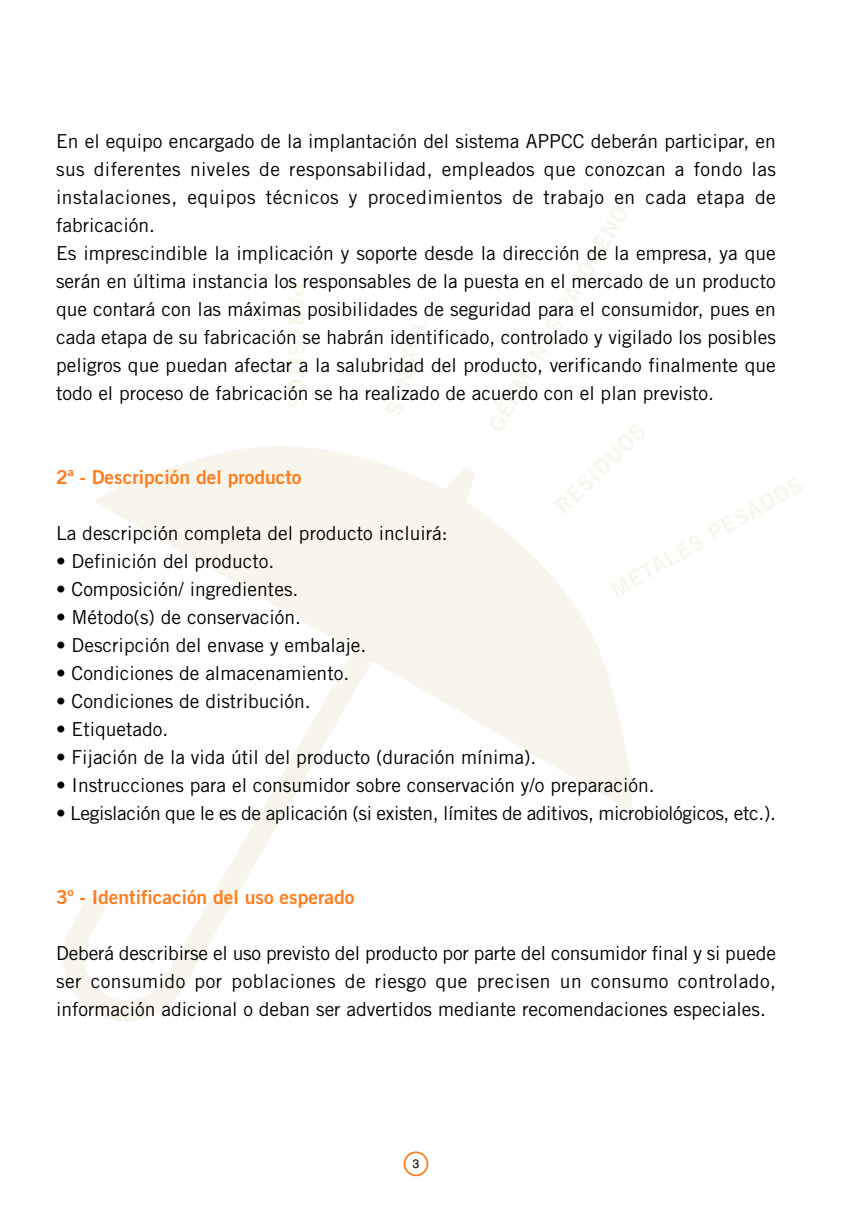
<style>
.page{position:relative;width:858px;height:1211px;background:#fff}
.page>*{position:absolute;margin:0;border:0;box-sizing:border-box;transform-origin:0 0}
.t1{font:19.25px/28px "Trade Gothic";color:#000}
.t2{font:19.25px "Trade Gothic";letter-spacing:-.02em;color:#000}
.t3{font:19.25px "Trade Gothic Bold Two";color:#fe7d1f}
.t4{font:12.25px "Helvetica";color:#000}
</style>
<div class="page">
<svg style="left:63px;top:446px;width:569px;height:575px"></svg>
<svg style="left:488px;top:194px;width:314px;height:403px"></svg>
<svg style="left:387px;top:323px;width:39px;height:91px"></svg>
<svg style="left:288px;top:284px;width:20px;height:71px"></svg>
<hr style="left:288px;top:359px;width:16px;height:3px;background:#f8f6ec">
<svg style="left:288px;top:366px;width:16px;height:42px"></svg>
<svg style="left:403px;top:1151px;width:25px;height:25px"></svg>
<p class="t1" style="left:56px;top:129px;width:721px">En el equipo encargado de la implantación del sistema APPCC deberán participar, en sus diferentes niveles de responsabilidad, empleados que conozcan a fondo las instalaciones, equipos técnicos y procedimientos de trabajo en cada etapa de fabricación.<br>Es imprescindible la implicación y soporte desde la dirección de la empresa, ya que serán en última instancia los responsables de la puesta en el mercado de un producto que contará con las máximas posibilidades de seguridad para el consumidor, pues en cada etapa de su fabricación se habrán identificado, controlado y vigilado los posibles peligros que puedan afectar a la salubridad del producto, verificando finalmente que todo el proceso de fabricación se ha realizado de acuerdo con el plan previsto.</p>
<p class="t3" style="left:56px;top:470px;width:247px">2ª - Descripción del producto</p>
<p class="t1" style="left:56px;top:521px;width:393px">La descripción completa del producto incluirá:</p>
<p class="t1" style="left:56px;top:549px;width:220px">• Definición del producto.</p>
<p class="t1" style="left:56px;top:577px;width:244px">• Composición/ ingredientes.</p>
<p class="t1" style="left:56px;top:605px;width:246px">• Método(s) de conservación.</p>
<p class="t1" style="left:56px;top:633px;width:312px">• Descripción del envase y embalaje.</p>
<p class="t1" style="left:56px;top:661px;width:294px">• Condiciones de almacenamiento.</p>
<p class="t1" style="left:56px;top:689px;width:256px">• Condiciones de distribución.</p>
<p class="t1" style="left:56px;top:717px;width:114px">• Etiquetado.</p>
<p class="t1" style="left:56px;top:745px;width:482px">• Fijación de la vida útil del producto (duración mínima).</p>
<p class="t1" style="left:56px;top:773px;width:600px">• Instrucciones para el consumidor sobre conservación y/o preparación.</p>
<p class="t2" style="left:56px;top:806px;width:721px">• Legislación que le es de aplicación (si existen, límites de aditivos, microbiológicos, etc.).</p>
<p class="t3" style="left:56px;top:890px;width:300px">3º - Identificación del uso esperado</p>
<p class="t1" style="left:56px;top:941px;width:721px;text-align:justify">Deberá describirse el uso previsto del producto por parte del consumidor final y si puede ser consumido por poblaciones de riesgo que precisen un consumo controlado, información adicional o deban ser advertidos mediante recomendaciones especiales.</p>
<p class="t4" style="left:412px;top:1159px;width:8px">3</p>
</div>
